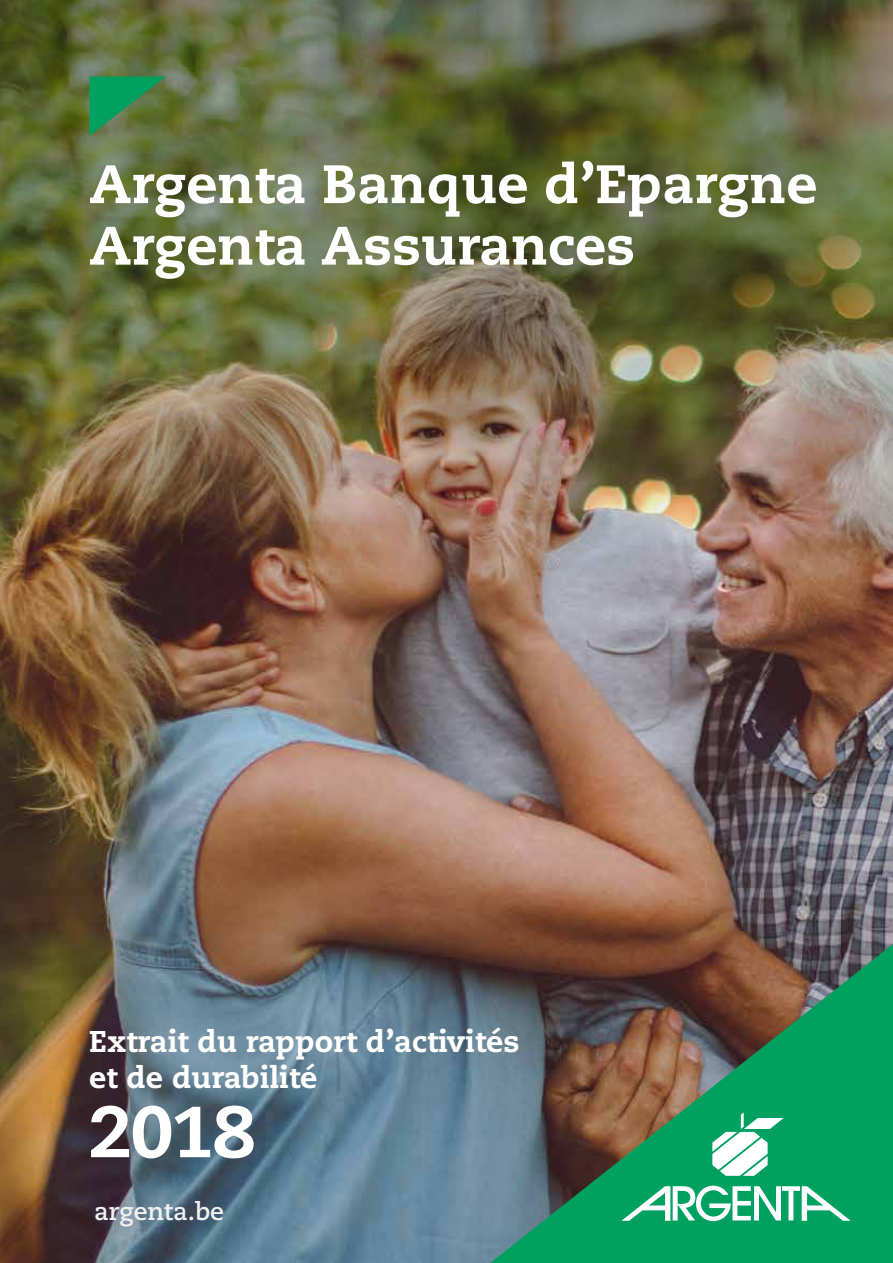
<style>
.page{position:relative;width:893px;height:1263px;background:#fff}
.page>*{position:absolute;margin:0;border:0;box-sizing:border-box;transform-origin:0 0}
.t1{font:800 72px "Caecilia LT Std";color:#fff}
.t2{font:800 54px/61.5px "Caecilia LT Std";color:#fff}
.t3{font:800 30px/36px "Caecilia LT Std";color:#fff}
.t4{font:700 24.75px "Caecilia LT Std";color:#f1f1f2}
</style>
<div class="page">
<img style="left:0;top:0;width:893px;height:1263px">
<svg style="left:89px;top:77px;width:77px;height:59px;background:#338950"></svg>
<svg style="left:490px;top:944px;width:403px;height:319px;background:#3a7655"></svg>
<svg style="left:621px;top:1185px;width:230px;height:36px"></svg>
<svg style="left:712px;top:1112px;width:72px;height:64px"></svg>
<h2 class="t2" style="left:89px;top:154px;width:730px">Argenta Banque d’Epargne<br>Argenta Assurances</h2>
<p class="t3" style="left:89px;top:1024px;width:432px">Extrait du rapport d’activités et de durabilité</p>
<h1 class="t1" style="left:89px;top:1087px;width:168px">2018</h1>
<p class="t4" style="left:94px;top:1197px;width:131px">argenta.be</p>
</div>
